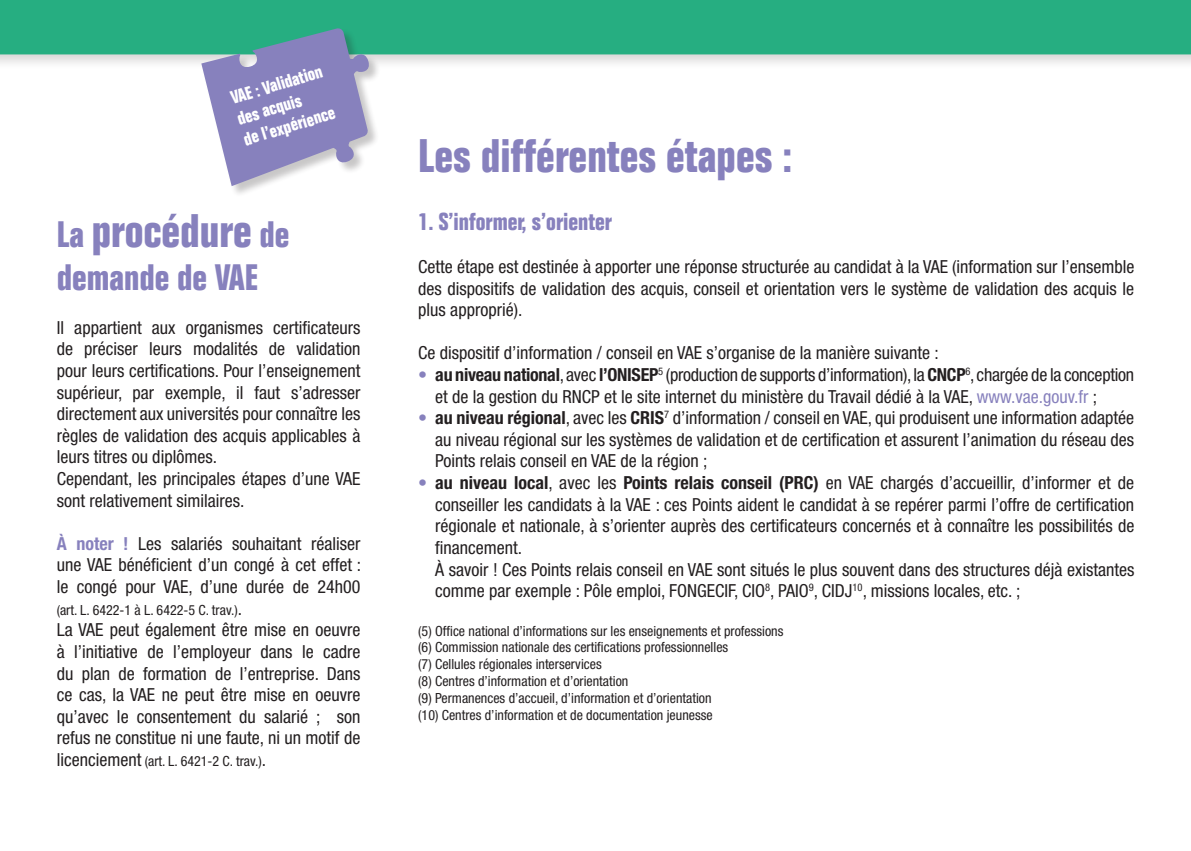
<style>
.page{position:relative;width:1191px;height:851px;background:#fff}
.page>*{position:absolute;margin:0;border:0;box-sizing:border-box;transform-origin:0 0}
.t1{font:700 condensed 46px "Folio";color:#8781bd}
.t2{font:700 condensed 36px "Folio";color:#8781bd}
.t3{font:700 condensed 24px "Folio";color:#8781bd}
.t4{font:condensed 18px/21.6px "Helvetica Neue";color:#231f20;text-align:justify}
.t5{font:700 condensed 18px/21.6px "Folio";color:#fff}
.t6{font:condensed 14px/16.8px "Helvetica Neue";color:#231f20}
.s1{font-size:36px}
.s2{font-weight:700;color:#8781bd}
.s3{font-size:18px}
.s4{color:#8781bd}
.s5{font-weight:700}
</style>
<div class="page">
<div style="left:0;top:0;width:1191px;height:147px;background:#231f20;opacity:.2"></div>
<div style="left:0;top:0;width:1191px;height:54px;background:#26ae81"></div>
<div style="left:201px;top:28px;width:180px;height:169px;background:#231f20;opacity:.25"></div>
<svg style="left:201px;top:28px;width:171px;height:158px"></svg>
<p class="t5" style="left:228px;top:88px;width:96px;rotate:-17deg">VAE : Validation des acquis<br>de l’expérience</p>
<h1 class="t1" style="left:57px;top:205px;width:234px"><span class="s1">La</span> procédure <span class="s1">de</span></h1>
<h2 class="t2" style="left:57px;top:258px;width:203px">demande de VAE</h2>
<p class="t4" style="left:57px;top:316px;width:305px;text-align:left">Il appartient aux organismes certificateurs de préciser leurs modalités de validation pour leurs certifications. Pour l’enseignement supérieur, par exemple, il faut s’adresser directement aux universités pour connaître les règles de validation des acquis applicables à leurs titres ou diplômes.<br>Cependant, les principales étapes d’une VAE sont relativement similaires.</p>
<p class="t4" style="left:57px;top:532px;width:306px"><span class="s2">À noter !</span> Les salariés souhaitant réaliser une VAE bénéficient d’un congé à cet effet : le congé pour VAE, d’une durée de 24h00</p>
<p class="t6" style="left:57px;top:601px;width:187px">(art. L. 6422-1 à L. 6422-5 C. trav.)<span class="s3">.</span></p>
<p class="t4" style="left:57px;top:619px;width:305px">La VAE peut également être mise en oeuvre à l’initiative de l’employeur dans le cadre du plan de formation de l’entreprise. Dans ce cas, la VAE ne peut être mise en oeuvre qu’avec le consentement du salarié ; son refus ne constitue ni une faute, ni un motif de</p>
<p class="t6" style="left:57px;top:752px;width:211px"><span class="s3">licenciement</span> (art. L. 6421-2 C. trav.)<span class="s3">.</span></p>
<h1 class="t1" style="left:418px;top:130px;width:375px">Les différentes étapes :</h1>
<h3 class="t3" style="left:418px;top:208px;width:195px">1. S’informer, s’orienter</h3>
<p class="t4" style="left:418px;top:255px;width:717px">Cette étape est destinée à apporter une réponse structurée au candidat à la VAE (information sur l’ensemble des dispositifs de validation des acquis, conseil et orientation vers le système de validation des acquis le plus approprié).</p>
<p class="t4" style="left:418px;top:342px;width:522px">Ce dispositif d’information / conseil en VAE s’organise de la manière suivante :</p>
<p class="t4" style="left:435px;top:363px;width:700px;text-indent:-17px"><span class="s4">•</span> <span class="s5">au niveau national</span>, avec <span class="s5">l’ONISEP</span><sup>5</sup> (production de supports d’information), la <span class="s5">CNCP</span><sup>6</sup>, chargée de la conception et de la gestion du RNCP et le site internet du ministère du Travail dédié à la VAE, <span class="s4">www.vae.gouv.fr</span> ;</p>
<p class="t4" style="left:435px;top:407px;width:700px;text-indent:-17px"><span class="s4">•</span> <span class="s5">au niveau régional</span>, avec les <span class="s5">CRIS</span><sup>7</sup> d’information / conseil en VAE, qui produisent une information adaptée au niveau régional sur les systèmes de validation et de certification et assurent l’animation du réseau des Points relais conseil en VAE de la région ;</p>
<p class="t4" style="left:435px;top:471px;width:700px;text-align:left;text-indent:-17px"><span class="s4">•</span> <span class="s5">au niveau local</span>, avec les <span class="s5">Points relais conseil (PRC)</span> en VAE chargés d’accueillir, d’informer et de conseiller les candidats à la VAE : ces Points aident le candidat à se repérer parmi l’offre de certification régionale et nationale, à s’orienter auprès des certificateurs concernés et à connaître les possibilités de financement.<br>À savoir ! Ces Points relais conseil en VAE sont situés le plus souvent dans des structures déjà existantes comme par exemple : Pôle emploi, FONGECIF, CIO<sup>8</sup>, PAIO<sup>9</sup>, CIDJ<sup>10</sup>, missions locales, etc. ;</p>
<p class="t6" style="left:418px;top:622px;width:367px">(5) Office national d’informations sur les enseignements et professions (6) Commission nationale des certifications professionnelles<br>(7) Cellules régionales interservices<br>(8) Centres d’information et d’orientation<br>(9) Permanences d’accueil, d’information et d’orientation<br>(10) Centres d’information et de documentation jeunesse</p>
</div>
